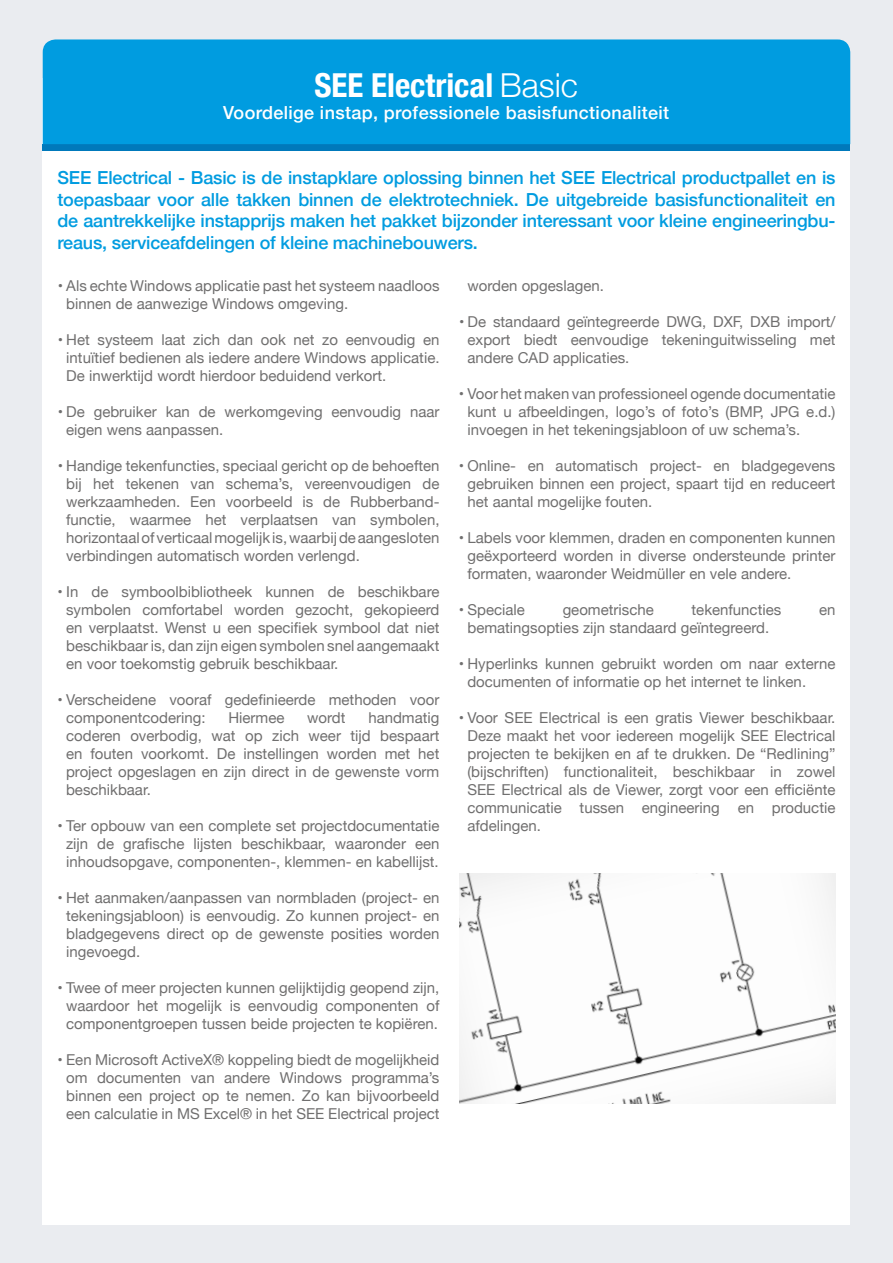
<style>
.page{position:relative;width:893px;height:1263px;background:#eaecf0}
.page>*{position:absolute;margin:0;border:0;box-sizing:border-box;transform-origin:0 0}
.t1{font:700 condensed 33px "Helvetica Neue";color:#fff}
.t2{font:500 18px/21.6px "Helvetica Neue";letter-spacing:-.01em;color:#009ce0;text-align:justify}
.t3{font:500 18px "Helvetica Neue";letter-spacing:.02em;color:#fff}
.t4{font:15px/18px "Helvetica Neue";color:#706f6f;text-align:justify}
.s1{font-weight:300;font-stretch:normal}
</style>
<div class="page">
<div style="left:43px;top:78px;width:807px;height:1147px;background:#fff"></div>
<div style="left:43px;top:144px;width:807px;height:7px;background:#0079bb"></div>
<div style="left:43px;top:39px;width:807px;height:105px;background:#009ce0"></div>
<img style="left:459px;top:873px;width:376px;height:230px">
<h1 class="t1" style="left:314px;top:58px;width:265px">SEE Electrical <span class="s1">Basic</span></h1>
<p class="t3" style="left:223px;top:98px;width:447px">Voordelige instap, professionele basisfunctionaliteit</p>
<p class="t2" style="left:57px;top:166px;width:780px">SEE Electrical - Basic is de instapklare oplossing binnen het SEE Electrical productpallet en is toepasbaar voor alle takken binnen de elektrotechniek. De uitgebreide basisfunctionaliteit en de aantrekkelijke instapprijs maken het pakket bijzonder interessant voor kleine engineeringbu&shy;reaus, serviceafdelingen of kleine machinebouwers.</p>
<p class="t4" style="left:467px;top:277px;width:138px">worden opgeslagen.</p>
<p class="t4" style="left:467px;top:313px;width:370px;text-indent:-8px">• De standaard geïntegreerde DWG, DXF, DXB import/ export biedt eenvoudige tekeninguitwisseling met andere CAD applicaties.</p>
<p class="t4" style="left:467px;top:385px;width:370px;text-indent:-8px">• Voor het maken van professioneel ogende documentatie kunt u afbeeldingen, logo’s of foto’s (BMP, JPG e.d.) invoegen in het tekeningsjabloon of uw schema’s.</p>
<p class="t4" style="left:467px;top:457px;width:370px;text-indent:-8px">• Online- en automatisch project- en bladgegevens gebruiken binnen een project, spaart tijd en reduceert het aantal mogelijke fouten.</p>
<p class="t4" style="left:467px;top:529px;width:370px;text-indent:-8px">• Labels voor klemmen, draden en componenten kunnen geëxporteerd worden in diverse ondersteunde printer formaten, waaronder Weidmüller en vele andere.</p>
<p class="t4" style="left:459px;top:601px;width:67px">• Speciale</p>
<p class="t4" style="left:563px;top:601px;width:93px">geometrische</p>
<p class="t4" style="left:692px;top:601px;width:91px">tekenfuncties</p>
<p class="t4" style="left:819px;top:601px;width:18px">en</p>
<p class="t4" style="left:467px;top:619px;width:303px">bematingsopties zijn standaard geïntegreerd.</p>
<p class="t4" style="left:467px;top:655px;width:370px;text-indent:-8px">• Hyperlinks kunnen gebruikt worden om naar externe documenten of informatie op het internet te linken.</p>
<p class="t4" style="left:467px;top:709px;width:370px;text-indent:-8px">• Voor SEE Electrical is een gratis Viewer beschikbaar.<br>Deze maakt het voor iedereen mogelijk SEE Electrical projecten te bekijken en af te drukken. De “Redlining” (bijschriften) functionaliteit, beschikbaar in zowel SEE Electrical als de Viewer, zorgt voor een efficiënte communicatie tussen engineering en productie afdelingen.</p>
<p class="t4" style="left:66px;top:277px;width:375px;text-indent:-8px">• Als echte Windows applicatie past het systeem naadloos binnen de aanwezige Windows omgeving.</p>
<p class="t4" style="left:66px;top:331px;width:375px;text-indent:-8px">• Het systeem laat zich dan ook net zo eenvoudig en intuïtief bedienen als iedere andere Windows applicatie.<br>De inwerktijd wordt hierdoor beduidend verkort.</p>
<p class="t4" style="left:66px;top:403px;width:375px;text-indent:-9px">• De gebruiker kan de werkomgeving eenvoudig naar eigen wens aanpassen.</p>
<p class="t4" style="left:66px;top:457px;width:375px;text-indent:-8px">• Handige tekenfuncties, speciaal gericht op de behoeften bij het tekenen van schema’s, vereenvoudigen de werkzaamheden. Een voorbeeld is de Rubberband&shy;functie, waarmee het verplaatsen van symbolen, horizontaalofverticaalmogelijkis,waarbijdeaangesloten verbindingen automatisch worden verlengd.</p>
<p class="t4" style="left:66px;top:583px;width:375px;text-indent:-9px">• In de symboolbibliotheek kunnen de beschikbare symbolen comfortabel worden gezocht, gekopieerd en verplaatst. Wenst u een specifiek symbool dat niet beschikbaar is, dan zijn eigen symbolen snel aangemaakt en voor toekomstig gebruik beschikbaar.</p>
<p class="t4" style="left:66px;top:691px;width:375px;text-indent:-9px">• Verscheidene vooraf gedefinieerde methoden voor componentcodering:</p>
<p class="t4" style="left:66px;top:709px;width:375px;text-indent:302px">handmatig coderen overbodig, wat op zich weer tijd bespaart en fouten voorkomt. De instellingen worden met het project opgeslagen en zijn direct in de gewenste vorm beschikbaar.</p>
<p class="t4" style="left:58px;top:817px;width:383px;text-align:center">• Ter opbouw van een complete set projectdocumentatie zijn de grafische lijsten beschikbaar, waaronder een inhoudsopgave, componenten-, klemmen- en kabellijst.</p>
<p class="t4" style="left:66px;top:889px;width:375px;text-indent:-9px">• Het aanmaken/aanpassen van normbladen (project- en tekeningsjabloon) is eenvoudig. Zo kunnen project- en bladgegevens direct op de gewenste posities worden ingevoegd.</p>
<p class="t4" style="left:58px;top:979px;width:383px;text-align:center">• Twee of meer projecten kunnen gelijktijdig geopend zijn, waardoor het mogelijk is eenvoudig componenten of componentgroepen tussen beide projecten te kopiëren.</p>
<p class="t4" style="left:58px;top:1051px;width:383px;text-align:center">• Een Microsoft ActiveX® koppeling biedt de mogelijkheid om documenten van andere Windows programma’s binnen een project op te nemen. Zo kan bijvoorbeeld een calculatie in MS Excel® in het SEE Electrical project</p>
<p class="t4" style="left:228px;top:709px;width:58px">Hiermee</p>
<p class="t4" style="left:307px;top:709px;width:40px">wordt</p>
</div>
